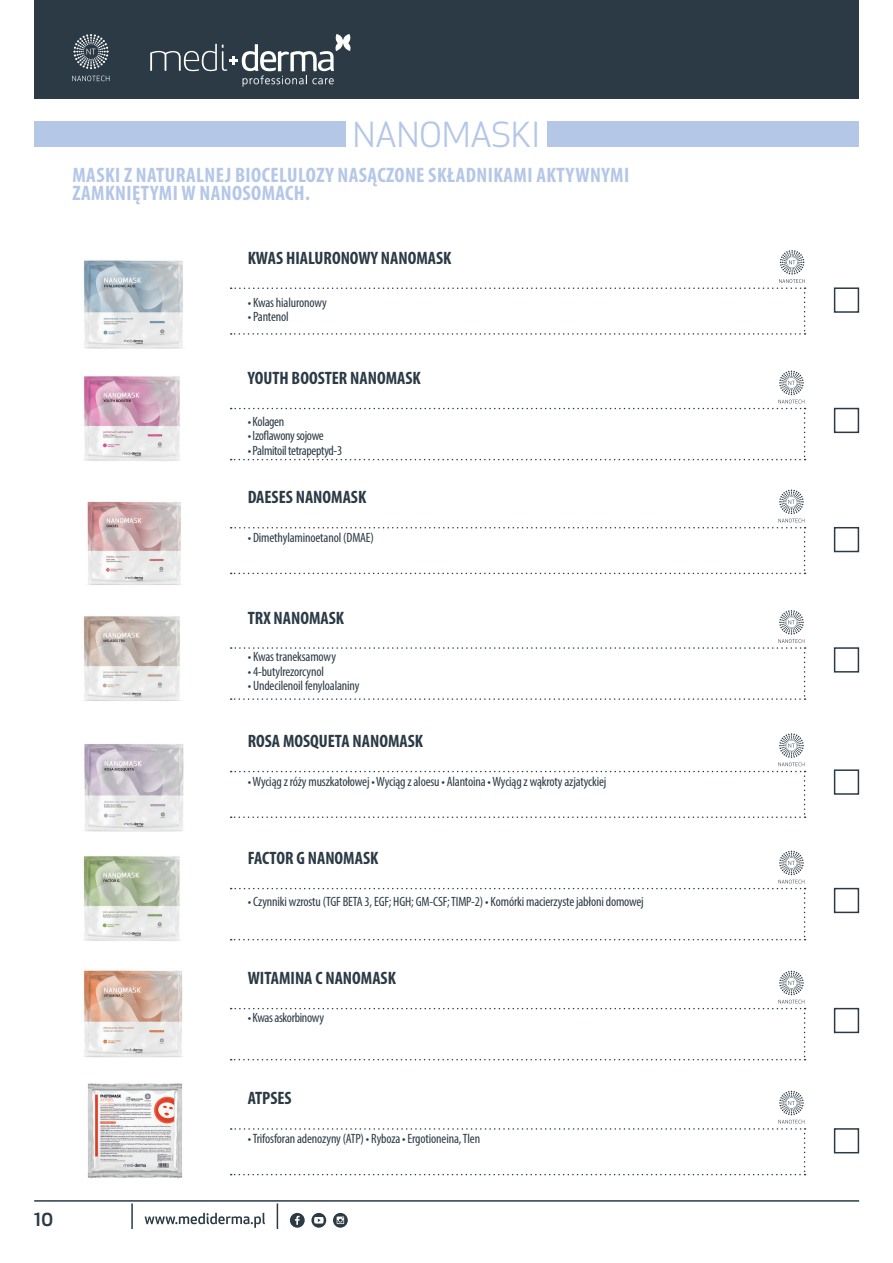
<style>
.page{position:relative;width:893px;height:1263px;background:#fff}
.page>*{position:absolute;margin:0;border:0;box-sizing:border-box;transform-origin:0 0}
.t1{font:33.75px "Apex New";color:#b4c7e7}
.t2{font:700 condensed 21px "Myriad Pro";letter-spacing:.02em;color:#b4c7e7}
.t3{font:500 21px "Apex New";color:#2b3a45}
.t4{font:700 condensed 18px "Myriad Pro";color:#2b3a45}
.t5{font:condensed 13.5px "Myriad Pro";letter-spacing:-.01em;color:#2b3a45}
.t6{font:condensed 13.5px "Myriad Pro";letter-spacing:-.03em;color:#2b3a45}
</style>
<div class="page">
<div style="left:34px;top:0;width:825px;height:99px;background:#2b3a45"></div>
<svg style="left:72px;top:34px;width:37px;height:47px"></svg>
<svg style="left:150px;top:34px;width:201px;height:53px"></svg>
<svg style="left:145px;top:1213px;width:120px;height:15px"></svg>
<hr style="left:34px;top:1200px;width:825px;height:2px;background:#2b3a45">
<svg style="left:277px;top:1203px;width:1px;height:26px"></svg>
<hr style="left:131px;top:1203px;width:2px;height:26px;background:#2b3a45">
<svg style="left:290px;top:1213px;width:15px;height:15px"></svg>
<svg style="left:311px;top:1213px;width:15px;height:15px"></svg>
<svg style="left:333px;top:1213px;width:15px;height:15px"></svg>
<div style="left:34px;top:122px;width:333px;height:25px;background:#b4c7e7"></div>
<div style="left:526px;top:122px;width:333px;height:25px;background:#b4c7e7"></div>
<div style="left:346px;top:122px;width:201px;height:25px;background:#fff"></div>
<img style="left:84px;top:260px;width:99px;height:89px">
<svg style="left:833px;top:287px;width:27px;height:26px"></svg>
<svg style="left:231px;top:250px;width:574px;height:85px"></svg>
<img style="left:87px;top:501px;width:94px;height:84px">
<svg style="left:833px;top:527px;width:27px;height:26px"></svg>
<svg style="left:231px;top:489px;width:574px;height:85px"></svg>
<svg style="left:833px;top:769px;width:27px;height:26px"></svg>
<img style="left:84px;top:744px;width:100px;height:88px">
<svg style="left:231px;top:733px;width:574px;height:85px"></svg>
<img style="left:84px;top:376px;width:96px;height:85px">
<svg style="left:833px;top:407px;width:27px;height:27px"></svg>
<svg style="left:231px;top:371px;width:574px;height:89px"></svg>
<img style="left:84px;top:616px;width:96px;height:85px">
<svg style="left:833px;top:647px;width:27px;height:26px"></svg>
<svg style="left:231px;top:610px;width:574px;height:90px"></svg>
<img style="left:83px;top:856px;width:97px;height:85px">
<svg style="left:833px;top:887px;width:27px;height:27px"></svg>
<svg style="left:231px;top:851px;width:574px;height:89px"></svg>
<svg style="left:833px;top:1128px;width:27px;height:26px"></svg>
<svg style="left:231px;top:1091px;width:574px;height:84px"></svg>
<img style="left:87px;top:1083px;width:96px;height:95px">
<img style="left:83px;top:970px;width:100px;height:88px">
<svg style="left:833px;top:1007px;width:27px;height:27px"></svg>
<svg style="left:231px;top:971px;width:574px;height:89px"></svg>
<p class="t1" style="left:353px;top:113px;width:189px">NANOMASKI</p>
<p class="t2" style="left:72px;top:162px;width:558px">MASKI Z NATURALNEJ BIOCELULOZY NASĄCZONE SKŁADNIKAMI AKTYWNYMI</p>
<p class="t2" style="left:72px;top:180px;width:239px">ZAMKNIĘTYMI W NANOSOMACH.</p>
<p class="t4" style="left:248px;top:246px;width:205px">KWAS HIALURONOWY NANOMASK</p>
<p class="t5" style="left:248px;top:294px;width:81px">• Kwas hialuronowy</p>
<p class="t5" style="left:248px;top:308px;width:43px">• Pantenol</p>
<p class="t4" style="left:248px;top:367px;width:175px">YOUTH BOOSTER NANOMASK</p>
<p class="t5" style="left:248px;top:413px;width:38px">• Kolagen</p>
<p class="t6" style="left:248px;top:428px;width:78px">• Izoflawony sojowe</p>
<p class="t5" style="left:248px;top:442px;width:96px">• Palmitoil tetrapeptyd-3</p>
<p class="t4" style="left:248px;top:486px;width:120px">DAESES NANOMASK</p>
<p class="t5" style="left:248px;top:529px;width:128px">• Dimethylaminoetanol (DMAE)</p>
<p class="t4" style="left:248px;top:606px;width:98px">TRX NANOMASK</p>
<p class="t5" style="left:248px;top:649px;width:90px">• Kwas traneksamowy</p>
<p class="t5" style="left:248px;top:663px;width:78px">• 4-butylrezorcynol</p>
<p class="t5" style="left:248px;top:677px;width:113px">• Undecilenoil fenyloalaniny</p>
<p class="t4" style="left:248px;top:729px;width:177px">ROSA MOSQUETA NANOMASK</p>
<p class="t5" style="left:248px;top:773px;width:360px">• Wyciąg z róży muszkatołowej • Wyciąg z aloesu • Alantoina • Wyciąg z wąkroty azjatyckiej</p>
<p class="t4" style="left:248px;top:847px;width:132px">FACTOR G NANOMASK</p>
<p class="t5" style="left:248px;top:893px;width:398px">• Czynniki wzrostu (TGF BETA 3, EGF; HGH; GM-CSF; TIMP-2) • Komórki macierzyste jabłoni domowej</p>
<p class="t4" style="left:248px;top:967px;width:150px">WITAMINA C NANOMASK</p>
<p class="t5" style="left:248px;top:1009px;width:78px">• Kwas askorbinowy</p>
<p class="t3" style="left:34px;top:1205px;width:21px">10</p>
<p class="t4" style="left:248px;top:1087px;width:45px">ATPSES</p>
<p class="t5" style="left:248px;top:1130px;width:234px">• Trifosforan adenozyny (ATP) • Ryboza • Ergotioneina, Tlen</p>
</div>
